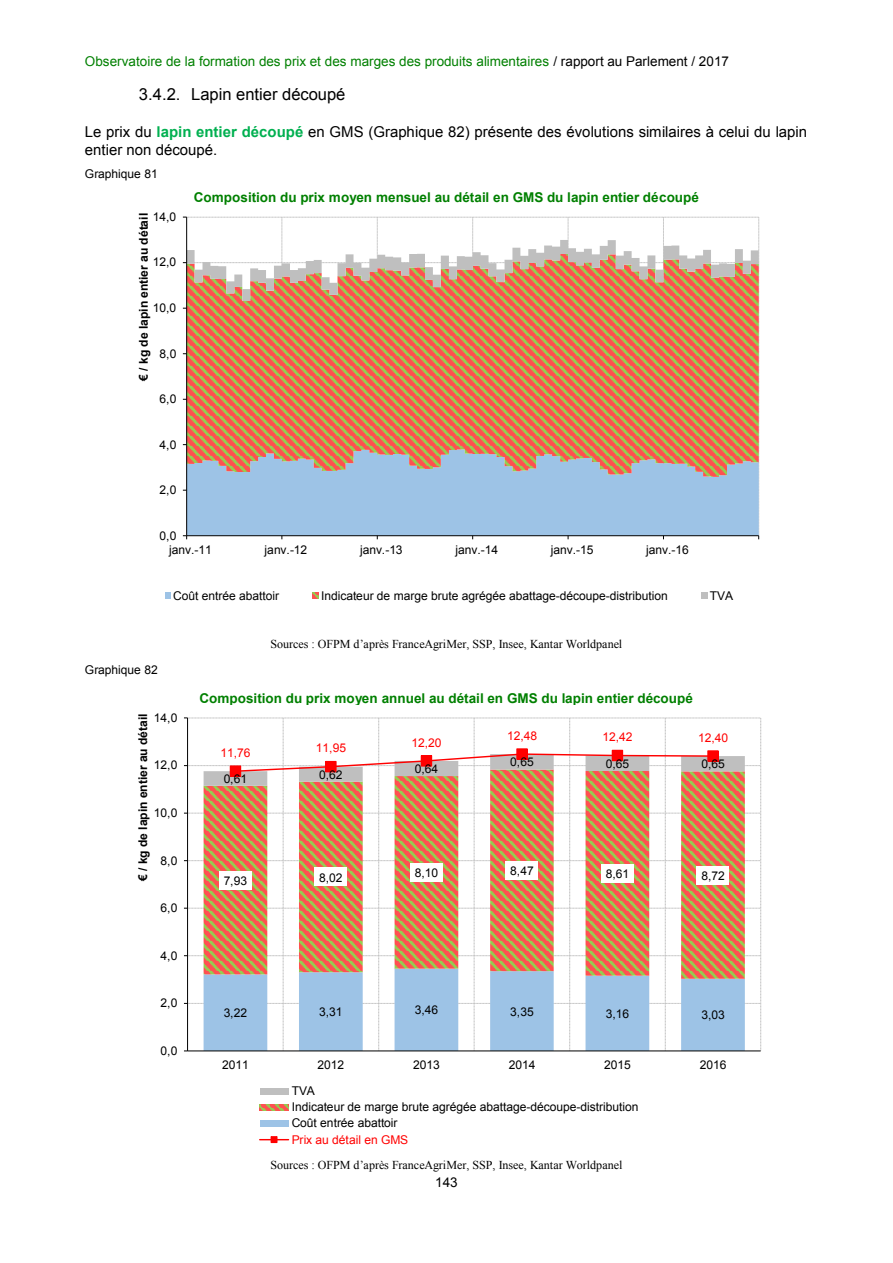
<style>
.page{position:relative;width:893px;height:1263px;background:#fff}
.page>*{position:absolute;margin:0;border:0;box-sizing:border-box;transform-origin:0 0}
.t1{font:16.5px "Arial";color:#000}
.t2{font:15px/17.4px "Arial";color:#000}
.t3{font:700 13.5px "Arial";color:#008000}
.t4{font:13.5px "Arial";letter-spacing:.005em;color:#008000}
.t5{font:13.5px "Arial";color:#000}
.t6{font:12px "Arial";letter-spacing:-.005em;color:#000}
.t7{font:12px "Times New Roman";letter-spacing:-.005em;color:#000}
.t8{font:700 12px "Arial";color:#000}
.t9{font:12px "Arial";letter-spacing:-.005em;color:#f00}
.s1{color:#000}
.s2{font-size:16.65px}
.s3{font-weight:700;color:#00b050}
</style>
<div class="page">
<svg style="left:183px;top:217px;width:577px;height:322px;background:#cda38f"></svg>
<svg style="left:165px;top:593px;width:6px;height:6px"></svg>
<svg style="left:312px;top:593px;width:7px;height:6px"></svg>
<svg style="left:701px;top:593px;width:6px;height:6px"></svg>
<svg style="left:184px;top:718px;width:577px;height:334px"></svg>
<div style="left:230px;top:766px;width:11px;height:10px;background:#f00"></div>
<div style="left:230px;top:765px;width:11px;height:12px;border:1px solid #f00"></div>
<div style="left:326px;top:761px;width:10px;height:11px;background:#f00"></div>
<div style="left:325px;top:761px;width:11px;height:11px;border:1px solid #f00"></div>
<div style="left:421px;top:756px;width:11px;height:10px;background:#f00"></div>
<div style="left:421px;top:755px;width:11px;height:11px;border:1px solid #f00"></div>
<div style="left:517px;top:749px;width:10px;height:10px;background:#f00"></div>
<div style="left:516px;top:748px;width:12px;height:12px;border:1px solid #f00"></div>
<div style="left:612px;top:750px;width:11px;height:11px;background:#f00"></div>
<div style="left:708px;top:751px;width:10px;height:10px;background:#f00"></div>
<div style="left:707px;top:750px;width:12px;height:12px;border:1px solid #f00"></div>
<div style="left:219px;top:871px;width:33px;height:18px;background:#fff"></div>
<div style="left:315px;top:868px;width:32px;height:18px;background:#fff"></div>
<div style="left:410px;top:863px;width:33px;height:18px;background:#fff"></div>
<div style="left:506px;top:861px;width:32px;height:18px;background:#fff"></div>
<div style="left:601px;top:864px;width:33px;height:18px;background:#fff"></div>
<div style="left:697px;top:866px;width:32px;height:18px;background:#fff"></div>
<div style="left:260px;top:1088px;width:29px;height:6px;background:#bfbfbf"></div>
<svg style="left:260px;top:1104px;width:29px;height:6px"></svg>
<div style="left:260px;top:1120px;width:29px;height:6px;background:#9dc3e6"></div>
<svg style="left:260px;top:1137px;width:29px;height:5px"></svg>
<div style="left:271px;top:1136px;width:6px;height:7px;border:1px solid #f00"></div>
<p class="t4" style="left:85px;top:53px;width:645px">Observatoire de la formation des prix et des marges des produits alimentaires <span class="s1">/ rapport au Parlement / 2017</span></p>
<p class="t1" style="left:139px;top:85px;width:208px"><span class="s2">3.4.2.</span> Lapin entier découpé</p>
<p class="t2" style="left:85px;top:123px;width:724px">Le prix du <span class="s3">lapin entier découpé</span> en GMS (Graphique 82) présente des évolutions similaires à celui du lapin entier non découpé.</p>
<p class="t6" style="left:85px;top:167px;width:74px">Graphique 81</p>
<p class="t3" style="left:194px;top:190px;width:507px">Composition du prix moyen mensuel au détail en GMS du lapin entier découpé</p>
<p class="t6" style="left:153px;top:210px;width:25px">14,0</p>
<p class="t8" style="left:137px;top:381px;width:169px;rotate:-90deg">€ / kg de lapin entier au détail</p>
<p class="t6" style="left:153px;top:256px;width:25px">12,0</p>
<p class="t6" style="left:153px;top:301px;width:25px">10,0</p>
<p class="t6" style="left:160px;top:347px;width:18px">8,0</p>
<p class="t6" style="left:160px;top:392px;width:18px">6,0</p>
<p class="t6" style="left:160px;top:438px;width:18px">4,0</p>
<p class="t6" style="left:160px;top:483px;width:18px">2,0</p>
<p class="t6" style="left:160px;top:529px;width:18px">0,0</p>
<p class="t6" style="left:169px;top:543px;width:44px">janv.-11</p>
<p class="t6" style="left:265px;top:543px;width:44px">janv.-12</p>
<p class="t6" style="left:360px;top:543px;width:44px">janv.-13</p>
<p class="t6" style="left:455px;top:543px;width:44px">janv.-14</p>
<p class="t6" style="left:551px;top:543px;width:44px">janv.-15</p>
<p class="t6" style="left:646px;top:543px;width:44px">janv.-16</p>
<p class="t6" style="left:173px;top:589px;width:107px">Coût entrée abattoir</p>
<p class="t6" style="left:321px;top:589px;width:348px">Indicateur de marge brute agrégée abattage-découpe-distribution</p>
<p class="t6" style="left:710px;top:589px;width:25px">TVA</p>
<p class="t6" style="left:85px;top:663px;width:74px">Graphique 82</p>
<p class="t6" style="left:154px;top:711px;width:25px">14,0</p>
<p class="t8" style="left:136px;top:881px;width:169px;rotate:-90deg">€ / kg de lapin entier au détail</p>
<p class="t6" style="left:154px;top:758px;width:25px">12,0</p>
<p class="t6" style="left:154px;top:806px;width:25px">10,0</p>
<p class="t6" style="left:161px;top:854px;width:18px">8,0</p>
<p class="t6" style="left:161px;top:901px;width:18px">6,0</p>
<p class="t6" style="left:161px;top:949px;width:18px">4,0</p>
<p class="t6" style="left:161px;top:996px;width:18px">2,0</p>
<p class="t6" style="left:161px;top:1044px;width:18px">0,0</p>
<p class="t7" style="left:271px;top:638px;width:353px">Sources : OFPM d’après FranceAgriMer, SSP, Insee, Kantar Worldpanel</p>
<p class="t3" style="left:199px;top:690px;width:495px">Composition du prix moyen annuel au détail en GMS du lapin entier découpé</p>
<p class="t9" style="left:220px;top:746px;width:32px">11,76</p>
<p class="t9" style="left:316px;top:742px;width:32px">11,95</p>
<p class="t6" style="left:224px;top:772px;width:25px">0,61</p>
<p class="t6" style="left:319px;top:768px;width:25px">0,62</p>
<p class="t9" style="left:412px;top:736px;width:32px">12,20</p>
<p class="t6" style="left:415px;top:762px;width:25px">0,64</p>
<p class="t9" style="left:507px;top:729px;width:32px">12,48</p>
<p class="t9" style="left:603px;top:730px;width:32px">12,42</p>
<p class="t9" style="left:698px;top:731px;width:32px">12,40</p>
<p class="t6" style="left:510px;top:756px;width:25px">0,65</p>
<p class="t6" style="left:606px;top:757px;width:25px">0,65</p>
<p class="t6" style="left:701px;top:757px;width:25px">0,65</p>
<p class="t6" style="left:224px;top:874px;width:25px">7,93</p>
<p class="t6" style="left:319px;top:871px;width:25px">8,02</p>
<p class="t6" style="left:415px;top:866px;width:25px">8,10</p>
<p class="t6" style="left:510px;top:864px;width:25px">8,47</p>
<p class="t6" style="left:606px;top:867px;width:25px">8,61</p>
<p class="t6" style="left:701px;top:869px;width:25px">8,72</p>
<p class="t6" style="left:224px;top:1006px;width:25px">3,22</p>
<p class="t6" style="left:319px;top:1005px;width:25px">3,31</p>
<p class="t6" style="left:415px;top:1003px;width:25px">3,46</p>
<p class="t6" style="left:510px;top:1005px;width:25px">3,35</p>
<p class="t6" style="left:606px;top:1007px;width:25px">3,16</p>
<p class="t6" style="left:701px;top:1008px;width:25px">3,03</p>
<p class="t6" style="left:222px;top:1058px;width:28px">2011</p>
<p class="t6" style="left:318px;top:1058px;width:28px">2012</p>
<p class="t6" style="left:413px;top:1058px;width:28px">2013</p>
<p class="t6" style="left:509px;top:1058px;width:28px">2014</p>
<p class="t6" style="left:604px;top:1058px;width:28px">2015</p>
<p class="t6" style="left:700px;top:1058px;width:28px">2016</p>
<p class="t6" style="left:292px;top:1084px;width:25px">TVA</p>
<p class="t6" style="left:292px;top:1100px;width:348px">Indicateur de marge brute agrégée abattage-découpe-distribution</p>
<p class="t6" style="left:292px;top:1116px;width:107px">Coût entrée abattoir</p>
<p class="t9" style="left:292px;top:1133px;width:118px">Prix au détail en GMS</p>
<p class="t7" style="left:271px;top:1158px;width:353px">Sources : OFPM d’après FranceAgriMer, SSP, Insee, Kantar Worldpanel</p>
<p class="t5" style="left:435px;top:1175px;width:24px">143</p>
</div>
